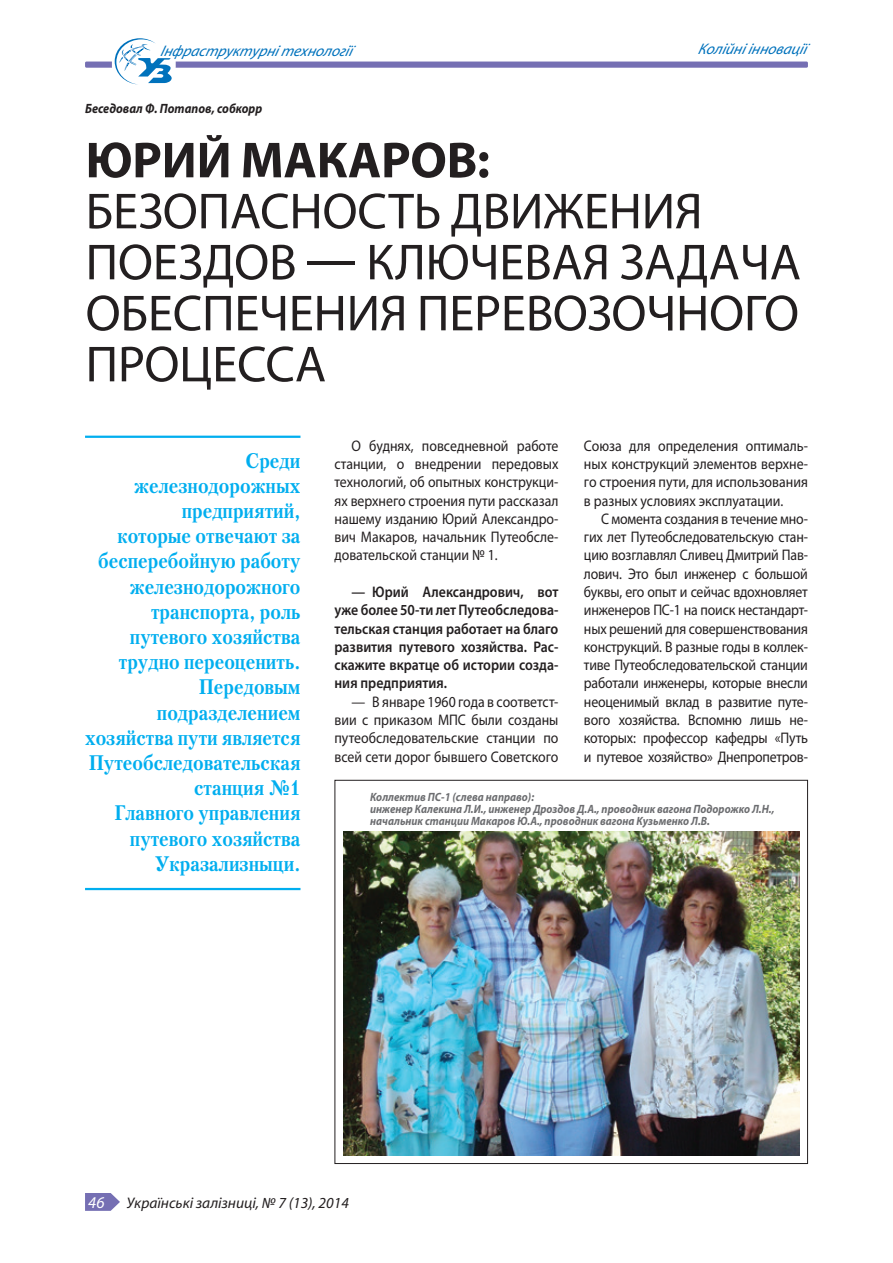
<style>
.page{position:relative;width:893px;height:1263px;background:#fff}
.page>*{position:absolute;margin:0;border:0;box-sizing:border-box;transform-origin:0 0}
.t1{font:51px "Myriad Pro";color:#231f20}
.t2{font:700 51px "Myriad Pro";color:#231f20}
.t3{font:700 21px/25.2px "Petersburg C";color:#00aeef;text-align:right;scale:.9 1}
.t4{font:italic 16.5px "Myriad Pro";color:#fff}
.t5{font:15.3px/18.3px "Myriad Pro";color:#231f20;text-align:justify;scale:.9 1}
.t6{font:600 15.3px/18.3px "Myriad Pro";color:#231f20;text-align:justify;scale:.9 1}
.t7{font:italic 15.3px "Myriad Pro";color:#0072bc}
.t8{font:italic 15.3px "Myriad Pro";color:#231f20}
.t9{font:italic 700 13.5px "Myriad Pro";color:#231f20;scale:.9 1}
.t10{font:italic 700 12px/12px "Myriad Pro";color:#6c6d70;scale:.9 1}
</style>
<div class="page">
<hr style="left:85px;top:436px;width:215px;height:2px;background:#00aeef">
<hr style="left:85px;top:888px;width:215px;height:2px;background:#00aeef">
<img style="left:343px;top:831px;width:456px;height:324px">
<div style="left:85px;top:62px;width:723px;height:6px;background:#756fb3;border-radius:2px"></div>
<div style="left:112px;top:60px;width:64px;height:9px;background:#fff;border-radius:2px"></div>
<svg style="left:115px;top:38px;width:57px;height:46px"></svg>
<svg style="left:85px;top:1193px;width:35px;height:18px"></svg>
<p class="t7" style="left:160px;top:41px;width:195px">Інфр аструктур нітехнології</p>
<p class="t7" style="left:698px;top:39px;width:111px">Колійніінновації</p>
<p class="t9" style="left:85px;top:100px;width:198px">Беседовал Ф. Потапов, собкорр</p>
<h1 class="t2" style="left:86px;top:127px;width:190px">Юрий Макаров</h1>
<h1 class="t2" style="left:477px;top:127px;width:15px">:</h1>
<h1 class="t1" style="left:86px;top:180px;width:59px">Безопасност</h1>
<h1 class="t1" style="left:414px;top:180px;width:70px">ь движения</h1>
<h1 class="t1" style="left:86px;top:231px;width:31px">поездов</h1>
<h1 class="t1" style="left:306px;top:231px;width:91px">— ключевая</h1>
<h1 class="t1" style="left:619px;top:231px;width:31px">задача</h1>
<h1 class="t1" style="left:86px;top:282px;width:30px">обеспечения</h1>
<h1 class="t1" style="left:417px;top:282px;width:30px">перевозочного</h1>
<h1 class="t1" style="left:86px;top:333px;width:31px">процесса</h1>
<p class="t3" style="left:85px;top:448px;width:241px">Среди железнодорожных предприятий,<br>которые отвечают за бесперебойную работу железнодорожного транспорта, роль путевого хозяйства трудно переоценить.<br>Передовым подразделением хозяйства пути является<br>Путеобследовательская станция №1<br>Главного управления путевого хозяйства<br>Укразализныци.</p>
<p class="t5" style="left:334px;top:436px;width:250px;text-indent:17px">О буднях, повседневной работе станции, о внедрении передовых технологий, об опытных конструкци&shy;ях верхнего строения пути рассказал нашему изданию Юрий Александро&shy;вич Макаров, начальник Путеобсле&shy;довательской станции № 1.</p>
<p class="t6" style="left:334px;top:582px;width:250px;text-indent:17px">— Юрий Александрович, вот уже более 50-ти лет Путеобследова&shy;тельская станция работает на благо развития путевого хозяйства. Рас&shy;скажите вкратце об истории созда&shy;ния предприятия.</p>
<p class="t5" style="left:334px;top:692px;width:250px;text-indent:17px">— В январе 1960 года в соответст&shy;вии с приказом МПС были созданы путеобследовательские станции по всей сети дорог бывшего Советского</p>
<p class="t5" style="left:584px;top:436px;width:250px">Союза для определения оптималь&shy;ных конструкций элементов верхне&shy;го строения пути, для использования в разных условиях эксплуатации.</p>
<p class="t5" style="left:584px;top:509px;width:250px;text-indent:17px">С момента создания в течение мно&shy;гих лет Путеобследовательскую стан&shy;цию возглавлял Сливец Дмитрий Пав&shy;лович. Это был инженер с большой буквы, его опыт и сейчас вдохновляет инженеров ПС-1 на поиск нестандарт&shy;ных решений для совершенствования конструкций. В разные годы в коллек&shy;тиве Путеобследовательской станции работали инженеры, которые внесли неоценимый вклад в развитие путе&shy;вого хозяйства. Вспомню лишь не&shy;которых: профессор кафедры «Путь и путевое хозяйство» Днепропетров-</p>
<p class="t10" style="left:370px;top:791px;width:451px">Коллектив ПС-1 (слева направо):<br>инженер Калекина Л.И., инженер Дроздов Д.А., проводник вагона Подорожко Л.Н., начальник станции Макаров Ю.А., проводник вагона Кузьменко Л.В.</p>
<p class="t4" style="left:88px;top:1192px;width:18px">46</p>
<p class="t8" style="left:127px;top:1193px;width:224px">Українські залізниці, № 7 (13), 2014</p>
</div>
